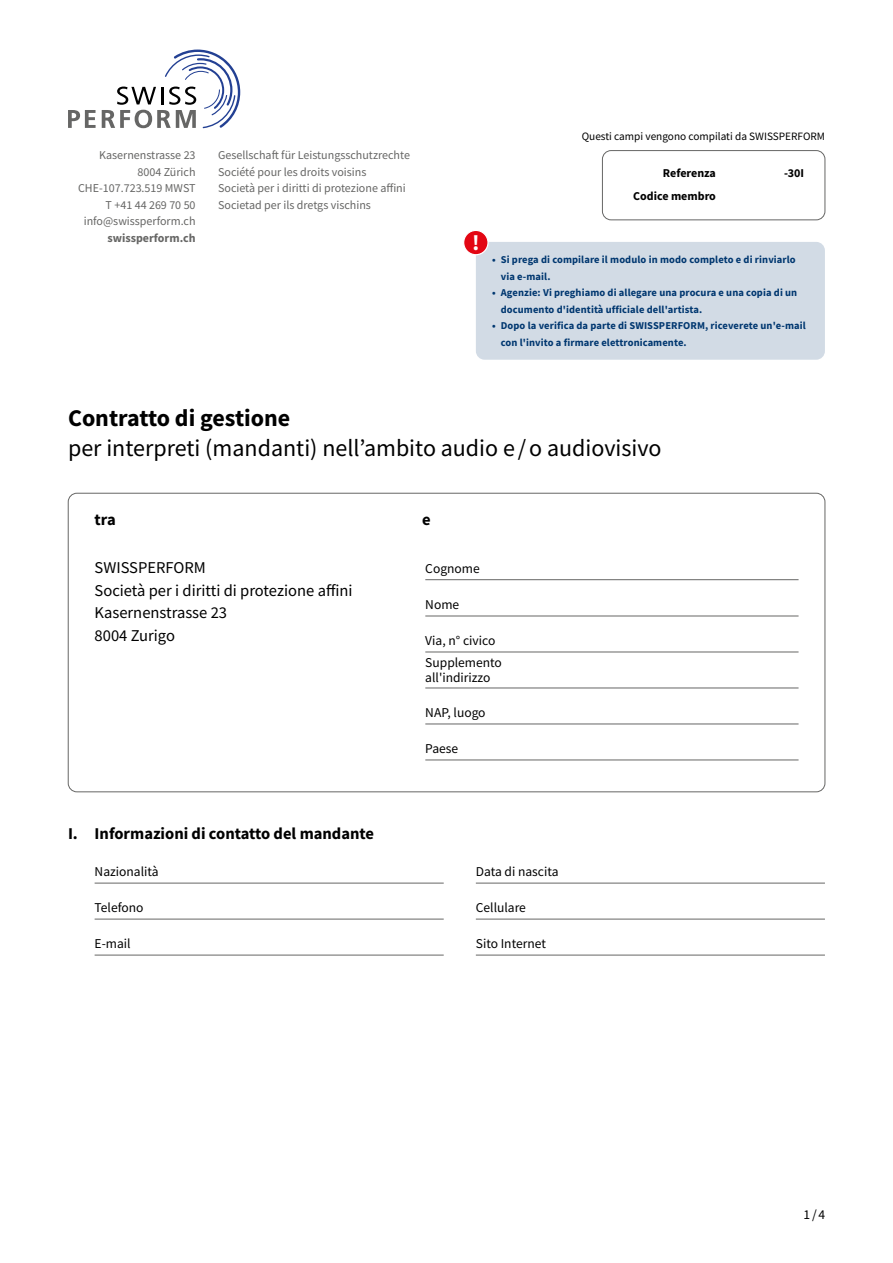
<style>
.page{position:relative;width:893px;height:1263px;background:#fff}
.page>*{position:absolute;margin:0;border:0;box-sizing:border-box;transform-origin:0 0}
.t1{font:24px "Source Sans Pro";color:#000}
.t2{font:700 24px "Source Sans Pro";color:#000}
.t3{font:700 22.05px "Source Sans Pro";color:#fff}
.t4{font:16.5px/22.5px "Source Sans Pro";color:#000}
.t5{font:700 16.5px "Source Sans Pro";color:#000}
.t6{font:13.5px/15px "Source Sans Pro";color:#000}
.t7{font:12px/16.5px "Source Sans Pro";color:#666665;text-align:right}
.t8{font:700 12px "Source Sans Pro";color:#000}
.t9{font:700 12px "Source Sans Pro";color:#666665}
.t10{font:11.25px "Source Sans Pro";color:#000}
.t11{font:700 10.5px/16.5px "Source Sans Pro";letter-spacing:.01em;color:#003770}
</style>
<div class="page">
<svg style="left:68px;top:110px;width:28px;height:18px"></svg>
<svg style="left:102px;top:50px;width:138px;height:78px"></svg>
<hr style="left:95px;top:883px;width:349px;height:1px;background:#666665">
<hr style="left:476px;top:883px;width:349px;height:1px;background:#666665">
<hr style="left:95px;top:919px;width:349px;height:1px;background:#666665">
<hr style="left:476px;top:919px;width:349px;height:1px;background:#666665">
<hr style="left:95px;top:955px;width:349px;height:1px;background:#666665">
<hr style="left:476px;top:955px;width:349px;height:1px;background:#666665">
<hr style="left:425px;top:579px;width:373px;height:1px;background:#666665">
<hr style="left:425px;top:616px;width:373px;height:1px;background:#666665">
<hr style="left:425px;top:652px;width:373px;height:1px;background:#666665">
<hr style="left:425px;top:688px;width:373px;height:1px;background:#666665">
<hr style="left:425px;top:724px;width:373px;height:1px;background:#666665">
<hr style="left:425px;top:760px;width:373px;height:1px;background:#666665">
<div style="left:602px;top:150px;width:223px;height:70px;border:1px solid #666665;border-radius:9px"></div>
<div style="left:476px;top:242px;width:349px;height:118px;background:#d2dbe5;border-radius:9px"></div>
<div style="left:464px;top:230px;width:24px;height:25px;background:#e30613;border-radius:50%"></div>
<div style="left:463px;top:230px;width:26px;height:25px;border:1px solid #fff;border-radius:50%"></div>
<p class="t7" style="left:78px;top:147px;width:119px">Kasernenstrasse 23<br>8004 Zürich<br>CHE-107.723.519 MWST<br>T +41 44 269 70 50 info@swissperform.ch</p>
<p class="t9" style="left:108px;top:230px;width:90px">swissperform.ch</p>
<p class="t7" style="left:218px;top:147px;width:193px;text-align:left">Gesellschaft für Leistungsschutzrechte Société pour les droits voisins<br>Società per i diritti di protezione affini Societad per ils dretgs vischins</p>
<h2 class="t3" style="left:472px;top:228px;width:9px">!</h2>
<p class="t10" style="left:582px;top:129px;width:245px">Questi campi vengono compilati da SWISSPERFORM</p>
<p class="t8" style="left:663px;top:164px;width:54px">Referenza</p>
<p class="t8" style="left:633px;top:187px;width:84px">Codice membro</p>
<p class="t8" style="left:784px;top:164px;width:22px">-30I</p>
<p class="t11" style="left:501px;top:251px;width:296px;text-indent:-9px">• Si prega di compilare il modulo in modo completo e di rinviarlo via e-mail.</p>
<p class="t11" style="left:501px;top:284px;width:298px;text-indent:-9px">• Agenzie: Vi preghiamo di allegare una procura e una copia di un documento d'identità ufficiale dell'artista.</p>
<p class="t11" style="left:501px;top:317px;width:306px;text-indent:-9px">• Dopo la verifica da parte di SWISSPERFORM, riceverete un'e-mail con l'invito a firmare elettronicamente.</p>
<h1 class="t2" style="left:68px;top:402px;width:224px">Contratto di gestione</h1>
<h1 class="t1" style="left:68px;top:433px;width:595px">per interpreti (mandanti) nell’ambito audio e /o audiovisivo</h1>
<h3 class="t5" style="left:95px;top:508px;width:23px">tra</h3>
<h3 class="t4" style="left:95px;top:556px;width:260px">SWISSPERFORM<br>Società per i diritti di protezione affini<br>Kasernenstrasse 23<br>8004 Zurigo</h3>
<h3 class="t5" style="left:422px;top:508px;width:10px">e</h3>
<p class="t6" style="left:425px;top:561px;width:56px">Cognome</p>
<p class="t6" style="left:425px;top:597px;width:35px">Nome</p>
<p class="t6" style="left:425px;top:633px;width:71px">Via, n° civico</p>
<p class="t6" style="left:425px;top:655px;width:78px">Supplemento all'indirizzo</p>
<p class="t6" style="left:425px;top:705px;width:62px">NAP, luogo</p>
<p class="t6" style="left:425px;top:741px;width:34px">Paese</p>
<h3 class="t5" style="left:68px;top:822px;width:308px">I. Informazioni di contatto del mandante</h3>
<p class="t6" style="left:95px;top:864px;width:65px">Nazionalità</p>
<p class="t6" style="left:476px;top:864px;width:84px">Data di nascita</p>
<p class="t6" style="left:95px;top:900px;width:51px">Telefono</p>
<p class="t6" style="left:476px;top:900px;width:52px">Cellulare</p>
<p class="t6" style="left:95px;top:936px;width:38px">E-mail</p>
<p class="t6" style="left:476px;top:936px;width:72px">Sito Internet</p>
<p class="t6" style="left:804px;top:1207px;width:23px">1/4</p>
</div>
